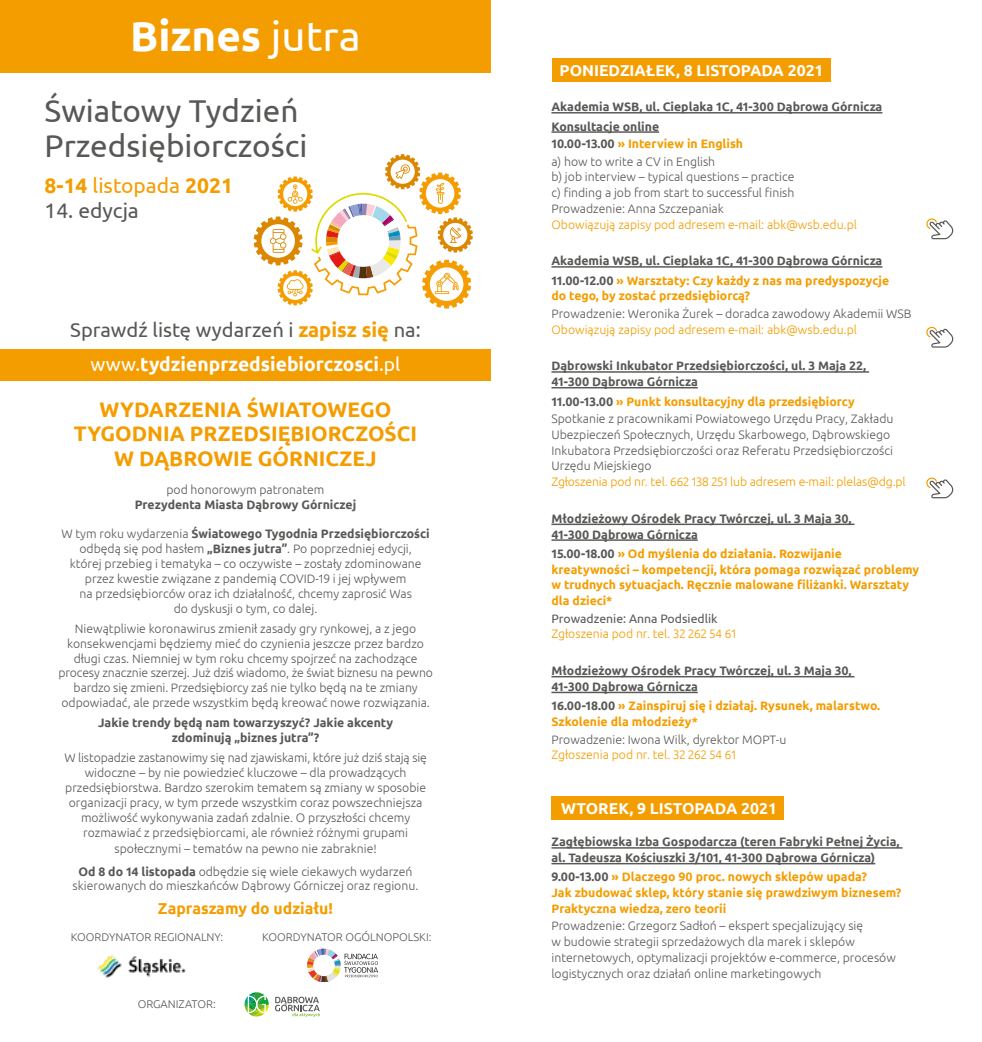
<style>
.page{position:relative;width:982px;height:1042px;background:#fff}
.page>*{position:absolute;margin:0;border:0;box-sizing:border-box;transform-origin:0 0}
.t1{font:700 42px "Ubuntu";color:#fff}
.t2{font:31.5px/35px "Ubuntu";color:#585856}
.t3{font:700 21px/24.5px "Ubuntu";color:#f49d00;text-align:center}
.t4{font:21px "Ubuntu";color:#f49d00}
.t5{font:21px "Ubuntu";color:#585856}
.t6{font:20.12px "Ubuntu";color:#585856}
.t7{font:700 19.25px "Ubuntu";color:#fff}
.t8{font:700 15.75px "Ubuntu";color:#fff}
.t9{font:700 15.75px "Ubuntu";color:#f49d00}
.t10{font:300 12.25px/14.9px "Ubuntu";color:#585856}
.t11{font:700 12.25px/15.8px "Ubuntu";color:#585856}
.t12{font:700 12.25px/15.8px "Ubuntu";color:#f49d00}
.t13{font:300 12.25px "Ubuntu";color:#f49d00}
.t14{font:12.25px "Ubuntu";color:#585856}
.t15{font:300 11.2px "Ubuntu";color:#585856}
.s1{font-weight:400}
.s2{font-weight:700}
.s3{font-weight:700;color:#f49d00}
.s4{color:#f49d00}
.s5{color:#585856}
</style>
<div class="page">
<div style="left:0;top:0;width:491px;height:73px;background:#f49d00"></div>
<div style="left:0;top:349px;width:491px;height:31px;background:#f49d00"></div>
<hr style="left:551px;top:112px;width:331px;height:1px;background:#585856">
<hr style="left:551px;top:131px;width:108px;height:2px;background:#585856">
<hr style="left:551px;top:266px;width:331px;height:1px;background:#585856">
<hr style="left:551px;top:371px;width:318px;height:1px;background:#585856">
<hr style="left:551px;top:387px;width:147px;height:1px;background:#585856">
<hr style="left:551px;top:523px;width:303px;height:2px;background:#585856">
<hr style="left:551px;top:539px;width:147px;height:1px;background:#585856">
<hr style="left:551px;top:675px;width:303px;height:2px;background:#585856">
<hr style="left:551px;top:691px;width:147px;height:2px;background:#585856">
<hr style="left:551px;top:847px;width:351px;height:1px;background:#585856">
<hr style="left:551px;top:862px;width:324px;height:2px;background:#585856">
<div style="left:552px;top:59px;width:279px;height:23px;background:#f49d00"></div>
<div style="left:551px;top:796px;width:232px;height:23px;background:#f49d00"></div>
<svg style="left:926px;top:477px;width:27px;height:21px"></svg>
<svg style="left:926px;top:327px;width:27px;height:20px"></svg>
<svg style="left:926px;top:218px;width:27px;height:21px"></svg>
<svg style="left:275px;top:996px;width:45px;height:20px"></svg>
<svg style="left:244px;top:992px;width:25px;height:24px"></svg>
<svg style="left:254px;top:154px;width:219px;height:154px"></svg>
<img style="left:97px;top:955px;width:89px;height:23px">
<svg style="left:307px;top:948px;width:71px;height:33px"></svg>
<h1 class="t1" style="left:130px;top:11px;width:232px">Biznes <span class="s1">jutra</span></h1>
<h2 class="t2" style="left:45px;top:93px;width:264px">Światowy Tydzień<br>Przedsiębiorczości</h2>
<h3 class="t4" style="left:45px;top:173px;width:190px"><span class="s2">8-14</span> listopada <span class="s2">2021</span></h3>
<h3 class="t5" style="left:45px;top:198px;width:96px">14. edycja</h3>
<h3 class="t6" style="left:70px;top:317px;width:352px">Sprawdź listę wydarzeń i <span class="s3">zapisz się</span> na:</h3>
<h3 class="t7" style="left:91px;top:353px;width:311px"><span class="s1">www.</span>tydzienprzedsiebiorczosci<span class="s1">.pl</span></h3>
<h3 class="t3" style="left:74px;top:396px;width:345px">WYDARZENIA ŚWIATOWEGO<br>TYGODNIA PRZEDSIĘBIORCZOŚCI<br>W DĄBROWIE GÓRNICZEJ</h3>
<p class="t10" style="left:166px;top:482px;width:160px">pod honorowym patronatem</p>
<p class="t11" style="left:135px;top:496px;width:223px">Prezydenta Miasta Dąbrowy Górniczej</p>
<p class="t10" style="left:61px;top:526px;width:370px;text-align:center">W tym roku wydarzenia <span class="s2">Światowego Tygodnia Przedsiębiorczości </span>odbędą się pod hasłem <span class="s2">„Biznes jutra”</span>. Po poprzedniej edycji,<br>której przebieg i tematyka – co oczywiste – zostały zdominowane przez kwestie związane z pandemią COVID-19 i jej wpływem<br>na przedsiębiorców oraz ich działalność, chcemy zaprosić Was<br>do dyskusji o tym, co dalej.</p>
<p class="t10" style="left:58px;top:620px;width:376px;text-align:center">Niewątpliwie koronawirus zmienił zasady gry rynkowej, a z jego konsekwencjami będziemy mieć do czynienia jeszcze przez bardzo długi czas. Niemniej w tym roku chcemy spojrzeć na zachodzące procesy znacznie szerzej. Już dziś wiadomo, że świat biznesu na pewno bardzo się zmieni. Przedsiębiorcy zaś nie tylko będą na te zmiany odpowiadać, ale przede wszystkim będą kreować nowe rozwiązania.</p>
<p class="t11" style="left:98px;top:715px;width:296px;line-height:14.9px;text-align:center">Jakie trendy będą nam towarzyszyć? Jakie akcenty zdominują „biznes jutra”?</p>
<p class="t10" style="left:64px;top:750px;width:364px;text-align:center">W listopadzie zastanowimy się nad zjawiskami, które już dziś stają się widoczne – by nie powiedzieć kluczowe – dla prowadzących przedsiębiorstwa. Bardzo szerokim tematem są zmiany w sposobie organizacji pracy, w tym przede wszystkim coraz powszechniejsza możliwość wykonywania zadań zdalnie. O przyszłości chcemy rozmawiać z przedsiębiorcami, ale również różnymi grupami społecznymi – tematów na pewno nie zabraknie!</p>
<p class="t10" style="left:73px;top:863px;width:347px;text-align:center"><span class="s2">Od 8 do 14 listopada</span> odbędzie się wiele ciekawych wydarzeń skierowanych do mieszkańców Dąbrowy Górniczej oraz regionu.</p>
<p class="t9" style="left:158px;top:898px;width:177px">Zapraszamy do udziału!</p>
<p class="t15" style="left:71px;top:929px;width:154px">KOORDYNATOR REGIONALNY:</p>
<p class="t15" style="left:262px;top:929px;width:171px">KOORDYNATOR OGÓLNOPOLSKI:</p>
<p class="t15" style="left:138px;top:997px;width:80px">ORGANIZATOR:</p>
<p class="t8" style="left:559px;top:61px;width:265px">PONIEDZIAŁEK, 8 LISTOPADA 2021</p>
<p class="t11" style="left:551px;top:97px;width:332px;line-height:19.2px">Akademia WSB, ul. Cieplaka 1C, 41-300 Dąbrowa Górnicza<br>Konsultacje online</p>
<p class="t10" style="left:551px;top:135px;width:193px;line-height:17.5px"><span class="s2">10.00-13.00</span> <span class="s3">» Interview in English </span>a) how to write a CV in English</p>
<p class="t10" style="left:551px;top:169px;width:245px;line-height:15.8px;text-align:justify">b) job interview – typical questions – practice c) finding a job from start to successful finish Prowadzenie: Anna Szczepaniak</p>
<p class="t13" style="left:551px;top:217px;width:307px">Obowiązują zapisy pod adresem e-mail: abk@wsb.edu.pl</p>
<p class="t11" style="left:551px;top:251px;width:339px;line-height:19.2px">Akademia WSB, ul. Cieplaka 1C, 41-300 Dąbrowa Górnicza<br>11.00-12.00 <span class="s4">» Warsztaty: Czy każdy z nas ma predyspozycje</span></p>
<p class="t12" style="left:551px;top:288px;width:200px">do tego, by zostać przedsiębiorcą?</p>
<p class="t10" style="left:551px;top:306px;width:362px">Prowadzenie: Weronika Żurek – doradca zawodowy Akademii WSB</p>
<p class="t13" style="left:551px;top:322px;width:307px">Obowiązują zapisy pod adresem e-mail: abk@wsb.edu.pl</p>
<p class="t11" style="left:551px;top:358px;width:316px">Dąbrowski Inkubator Przedsiębiorczości, ul. 3 Maja 22,<br>41-300 Dąbrowa Górnicza</p>
<p class="t10" style="left:551px;top:392px;width:343px;line-height:17.5px"><span class="s2">11.00-13.00</span> <span class="s3">» Punkt konsultacyjny dla przedsiębiorcy<br></span>Spotkanie z pracownikami Powiatowego Urzędu Pracy, Zakładu</p>
<p class="t10" style="left:551px;top:426px;width:343px;line-height:15.8px">Ubezpieczeń Społecznych, Urzędu Skarbowego, Dąbrowskiego<br>Inkubatora Przedsiębiorczości oraz Referatu Przedsiębiorczości<br>Urzędu Miejskiego</p>
<p class="t13" style="left:551px;top:474px;width:356px">Zgłoszenia pod nr. tel. 662 138 251 lub adresem e-mail: plelas@dg.pl</p>
<p class="t11" style="left:551px;top:510px;width:302px">Młodzieżowy Ośrodek Pracy Twórczej, ul. 3 Maja 30,<br>41-300 Dąbrowa Górnicza</p>
<p class="t12" style="left:551px;top:545px;width:369px"><span class="s5">15.00-18.00</span> » Od myślenia do działania. Rozwijanie kreatywności – kompetencji, która pomaga rozwiązać problemy w trudnych sytuacjach. Ręcznie malowane filiżanki. Warsztaty dla dzieci*</p>
<p class="t14" style="left:551px;top:610px;width:168px">Prowadzenie: Anna Podsiedlik</p>
<p class="t13" style="left:551px;top:626px;width:186px">Zgłoszenia pod nr. tel. 32 262 54 61</p>
<p class="t11" style="left:551px;top:662px;width:302px">Młodzieżowy Ośrodek Pracy Twórczej, ul. 3 Maja 30,<br>41-300 Dąbrowa Górnicza</p>
<p class="t12" style="left:551px;top:697px;width:330px"><span class="s5">16.00-18.00</span> » Zainspiruj się i działaj. Rysunek, malarstwo.<br>Szkolenie dla młodzieży*</p>
<p class="t10" style="left:551px;top:731px;width:236px">Prowadzenie: Iwona Wilk, dyrektor MOPT-u</p>
<p class="t13" style="left:551px;top:747px;width:186px">Zgłoszenia pod nr. tel. 32 262 54 61</p>
<p class="t8" style="left:561px;top:798px;width:217px">WTOREK, 9 LISTOPADA 2021</p>
<p class="t11" style="left:551px;top:833px;width:350px">Zagłębiowska Izba Gospodarcza (teren Fabryki Pełnej Życia, al. Tadeusza Kościuszki 3/101, 41-300 Dąbrowa Górnicza)</p>
<p class="t12" style="left:551px;top:868px;width:351px"><span class="s5">9.00-13.00</span> » Dlaczego 90 proc. nowych sklepów upada?<br>Jak zbudować sklep, który stanie się prawdziwym biznesem?<br>Praktyczna wiedza, zero teorii</p>
<p class="t10" style="left:551px;top:917px;width:346px;line-height:15.8px">Prowadzenie: Grzegorz Sadłoń – ekspert specjalizujący się<br>w budowie strategii sprzedażowych dla marek i sklepów internetowych, optymalizacji projektów e-commerce, procesów logistycznych oraz działań online marketingowych</p>
</div>
